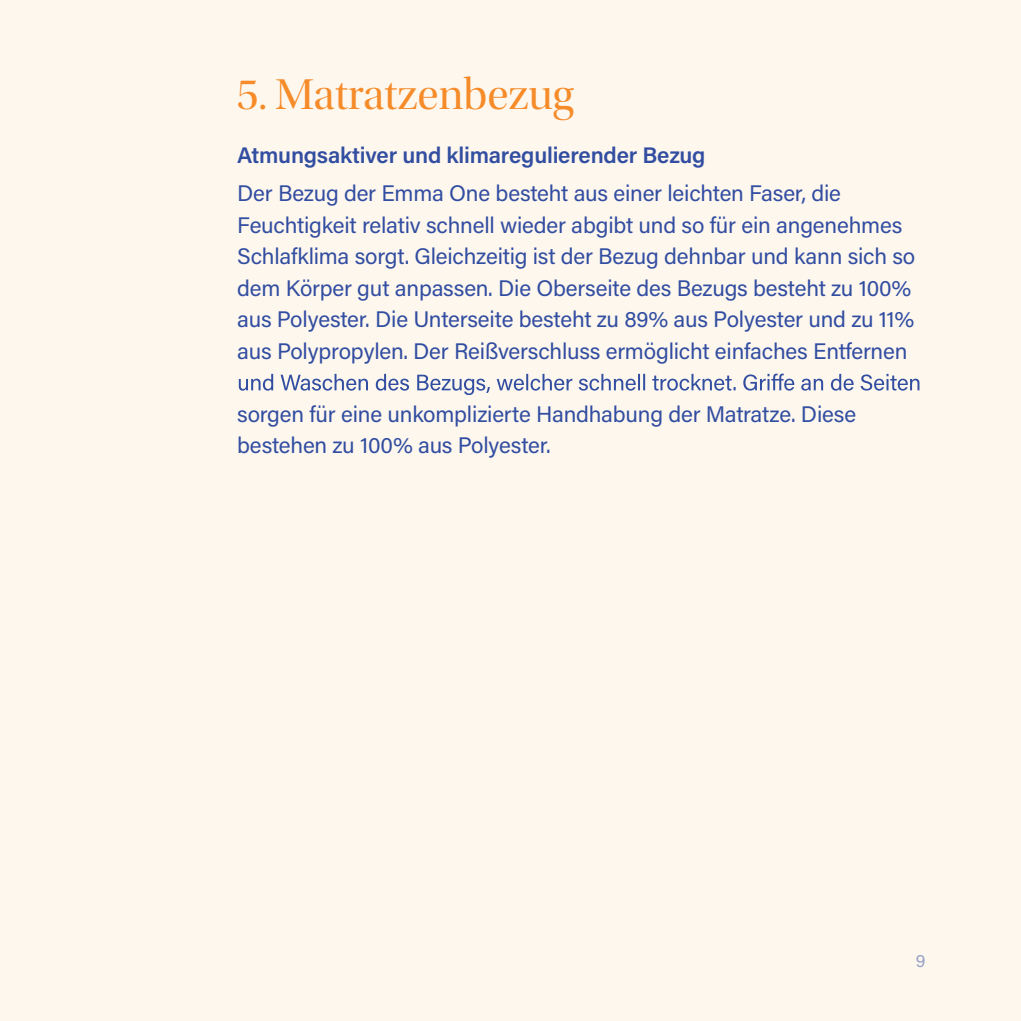
<style>
.page{position:relative;width:1021px;height:1021px;background:#fff}
.page>*{position:absolute;margin:0;border:0;box-sizing:border-box;transform-origin:0 0}
.t1{font:45px "Utopia Std Disp";color:#f68b29}
.t2{font:22.5px/31.5px "Acumin Pro";letter-spacing:-.01em;color:#324ea1}
.t3{font:600 22.5px "Acumin Pro";letter-spacing:-.01em;color:#324ea1}
.t4{font:18px "Acumin Pro";color:#324ea1}
</style>
<div class="page">
<div style="left:0;top:0;width:1020px;height:1020px;background:#fef7ee"></div>
<svg style="left:239px;top:373px;width:680px;height:22px"></svg>
<h1 class="t1" style="left:236px;top:71px;width:339px">5. Matratzenbezug</h1>
<p class="t3" style="left:237px;top:140px;width:470px">Atmungsaktiver und klimaregulierender Bezug</p>
<p class="t2" style="left:237px;top:177px;width:679px">Der Bezug der Emma One besteht aus einer leichten Faser, die Feuchtigkeit relativ schnell wieder abgibt und so für ein angenehmes Schlafklima sorgt. Gleichzeitig ist der Bezug dehnbar und kann sich so dem Körper gut anpassen. Die Oberseite des Bezugs besteht zu 100% aus Polyester. Die Unterseite besteht zu 89% aus Polyester und zu 11% aus Polypropylen. Der Reißverschluss ermöglicht einfaches Entfernen</p>
<p class="t2" style="left:237px;top:397px;width:620px">sorgen für eine unkomplizierte Handhabung der Matratze. Diese bestehen zu 100% aus Polyester.</p>
<p class="t4" style="left:915px;top:948px;width:11px">9</p>
</div>
